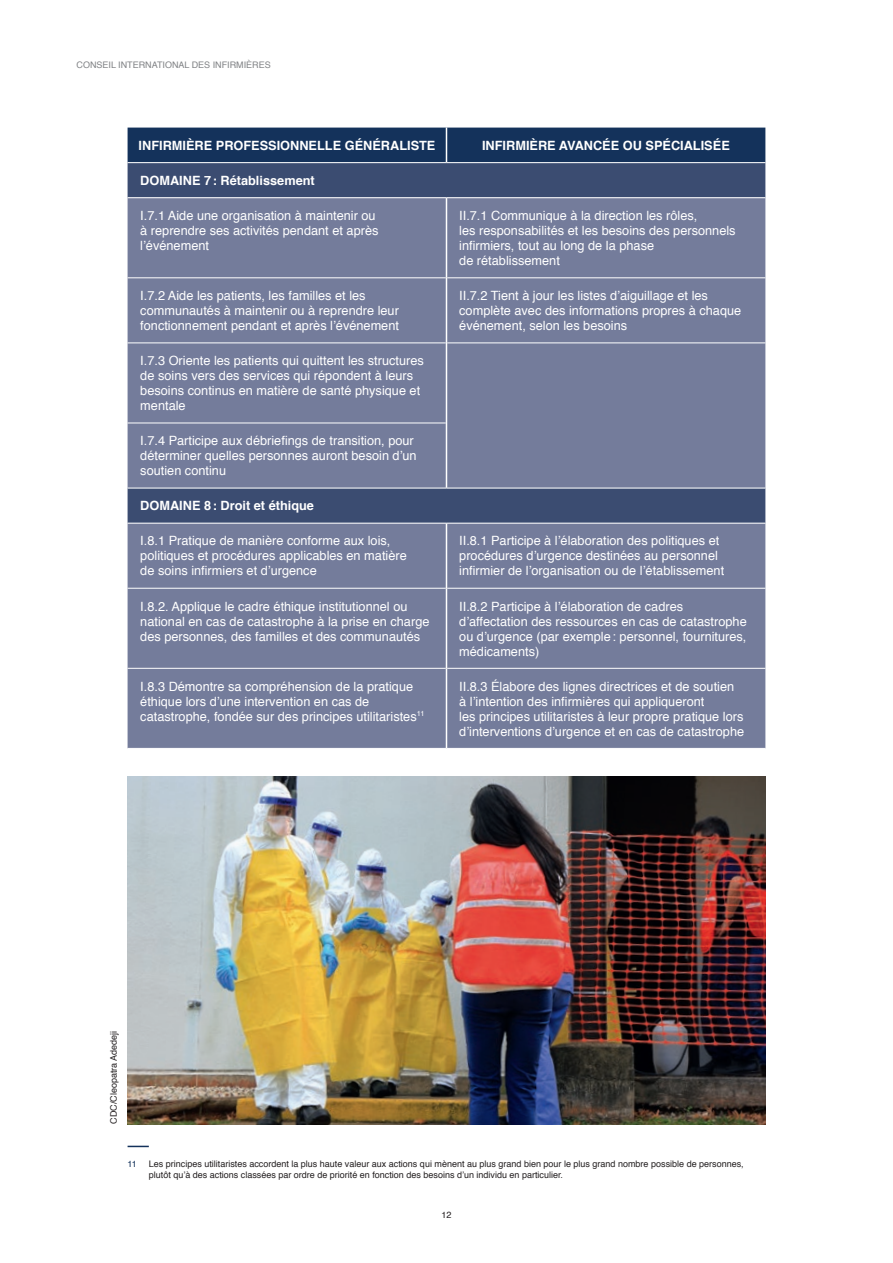
<style>
.page{position:relative;width:893px;height:1263px;background:#fff}
.page>*{position:absolute;margin:0;border:0;box-sizing:border-box;transform-origin:0 0}
.Table_body_text{font:12.75px/15px "Helvetica";color:#fff}
.Table_body_title{font:700 12.75px "Helvetica";color:#fff}
.Table_body_text-2{font:700 12.75px "Helvetica";color:#fff}
.Footnote{font:9px/10.5px "Helvetica";color:#231f20}
.t1{font:9px "Helvetica";color:#808285}
.Credits{font:9px "Helvetica";color:#231f20}
.Footnote-2{font:9px "Helvetica";color:#14325b}
</style>
<div class="page">
<div style="left:128px;top:128px;width:637px;height:34px;background:#14325b"></div>
<div style="left:128px;top:163px;width:637px;height:34px;background:#3b4c71"></div>
<svg style="left:128px;top:198px;width:637px;height:550px;background:#717998"></svg>
<hr style="left:128px;top:488px;width:318px;height:1px;background:#fff">
<hr style="left:446px;top:488px;width:319px;height:1px;background:#fff">
<hr style="left:128px;top:523px;width:318px;height:1px;background:#fff">
<hr style="left:446px;top:523px;width:319px;height:1px;background:#fff">
<hr style="left:128px;top:277px;width:318px;height:1px;background:#fff">
<hr style="left:447px;top:277px;width:318px;height:1px;background:#fff">
<hr style="left:128px;top:342px;width:318px;height:1px;background:#fff">
<hr style="left:447px;top:342px;width:318px;height:1px;background:#fff">
<hr style="left:128px;top:423px;width:318px;height:1px;background:#fff">
<hr style="left:128px;top:588px;width:318px;height:1px;background:#fff">
<hr style="left:447px;top:588px;width:318px;height:1px;background:#fff">
<hr style="left:128px;top:668px;width:318px;height:1px;background:#fff">
<hr style="left:447px;top:668px;width:318px;height:1px;background:#fff">
<hr style="left:446px;top:128px;width:1px;height:34px;background:#fff">
<hr style="left:446px;top:198px;width:1px;height:80px;background:#fff">
<hr style="left:446px;top:278px;width:1px;height:65px;background:#fff">
<hr style="left:446px;top:343px;width:1px;height:80px;background:#fff">
<hr style="left:446px;top:423px;width:1px;height:65px;background:#fff">
<hr style="left:446px;top:523px;width:1px;height:65px;background:#fff">
<hr style="left:446px;top:588px;width:1px;height:80px;background:#fff">
<hr style="left:446px;top:668px;width:1px;height:80px;background:#fff">
<svg style="left:128px;top:1146px;width:21px;height:1px"></svg>
<img style="left:128px;top:776px;width:637px;height:349px">
<p class="t1" style="left:77px;top:58px;width:196px">CONSEIL INTERNATIONAL DES INFIRMIÈRES</p>
<p class="Table_body_title" style="left:139px;top:135px;width:298px">INFIRMIÈRE PROFESSIONNELLE GÉNÉRALISTE</p>
<p class="Table_body_title" style="left:482px;top:135px;width:249px">INFIRMIÈRE AVANCÉE OU SPÉCIALISÉE</p>
<p class="Table_body_text-2" style="left:140px;top:170px;width:176px">DOMAINE 7: Rétablissement</p>
<p class="Table_body_text" style="left:140px;top:208px;width:240px">I.7.1 Aide une organisation à maintenir ou à reprendre ses activités pendant et après l’événement</p>
<p class="Table_body_text" style="left:459px;top:208px;width:278px">II.7.1 Communique à la direction les rôles,<br>les responsabilités et les besoins des personnels infirmiers, tout au long de la phase<br>de rétablissement</p>
<p class="Table_body_text" style="left:140px;top:289px;width:260px">I.7.2 Aide les patients, les familles et les communautés à maintenir ou à reprendre leur fonctionnement pendant et après l’événement</p>
<p class="Table_body_text" style="left:459px;top:289px;width:284px">II.7.2 Tient à jour les listes d’aiguillage et les complète avec des informations propres à chaque événement, selon les besoins</p>
<p class="Table_body_text" style="left:140px;top:354px;width:285px">I.7.3 Oriente les patients qui quittent les structures de soins vers des services qui répondent à leurs besoins continus en matière de santé physique et mentale</p>
<p class="Table_body_text" style="left:140px;top:434px;width:278px">I.7.4 Participe aux débriefings de transition, pour déterminer quelles personnes auront besoin d’un soutien continu</p>
<p class="Table_body_text-2" style="left:140px;top:496px;width:175px">DOMAINE 8: Droit et éthique</p>
<p class="Table_body_text" style="left:140px;top:534px;width:268px">I.8.1 Pratique de manière conforme aux lois, politiques et procédures applicables en matière de soins infirmiers et d’urgence</p>
<p class="Table_body_text" style="left:459px;top:534px;width:267px">II.8.1 Participe à l’élaboration des politiques et procédures d’urgence destinées au personnel infirmier de l’organisation ou de l’établissement</p>
<p class="Table_body_text" style="left:140px;top:599px;width:291px">I.8.2. Applique le cadre éthique institutionnel ou national en cas de catastrophe à la prise en charge des personnes, des familles et des communautés</p>
<p class="Table_body_text" style="left:459px;top:599px;width:289px">II.8.2 Participe à l’élaboration de cadres d’affectation des ressources en cas de catastrophe ou d’urgence (par exemple: personnel, fournitures, médicaments)</p>
<p class="Table_body_text" style="left:140px;top:679px;width:286px">I.8.3 Démontre sa compréhension de la pratique éthique lors d’une intervention en cas de catastrophe, fondée sur des principes utilitaristes<sup>11</sup></p>
<p class="Table_body_text" style="left:459px;top:679px;width:286px">II.8.3 Élabore des lignes directrices et de soutien à l’intention des infirmières qui appliqueront<br>les principes utilitaristes à leur propre pratique lors d’interventions d’urgence et en cas de catastrophe</p>
<p class="Credits" style="left:107px;top:1124px;width:95px;rotate:-90deg">CDC/Cleopatra Adedeji</p>
<p class="Footnote-2" style="left:128px;top:1157px;width:11px">11</p>
<p class="Footnote" style="left:149px;top:1159px;width:596px">Les principes utilitaristes accordent la plus haute valeur aux actions qui mènent au plus grand bien pour le plus grand nombre possible de personnes, plutôt qu’à des actions classées par ordre de priorité en fonction des besoins d’un individu en particulier.</p>
<p class="Footnote" style="left:441px;top:1209px;width:12px">12</p>
</div>
